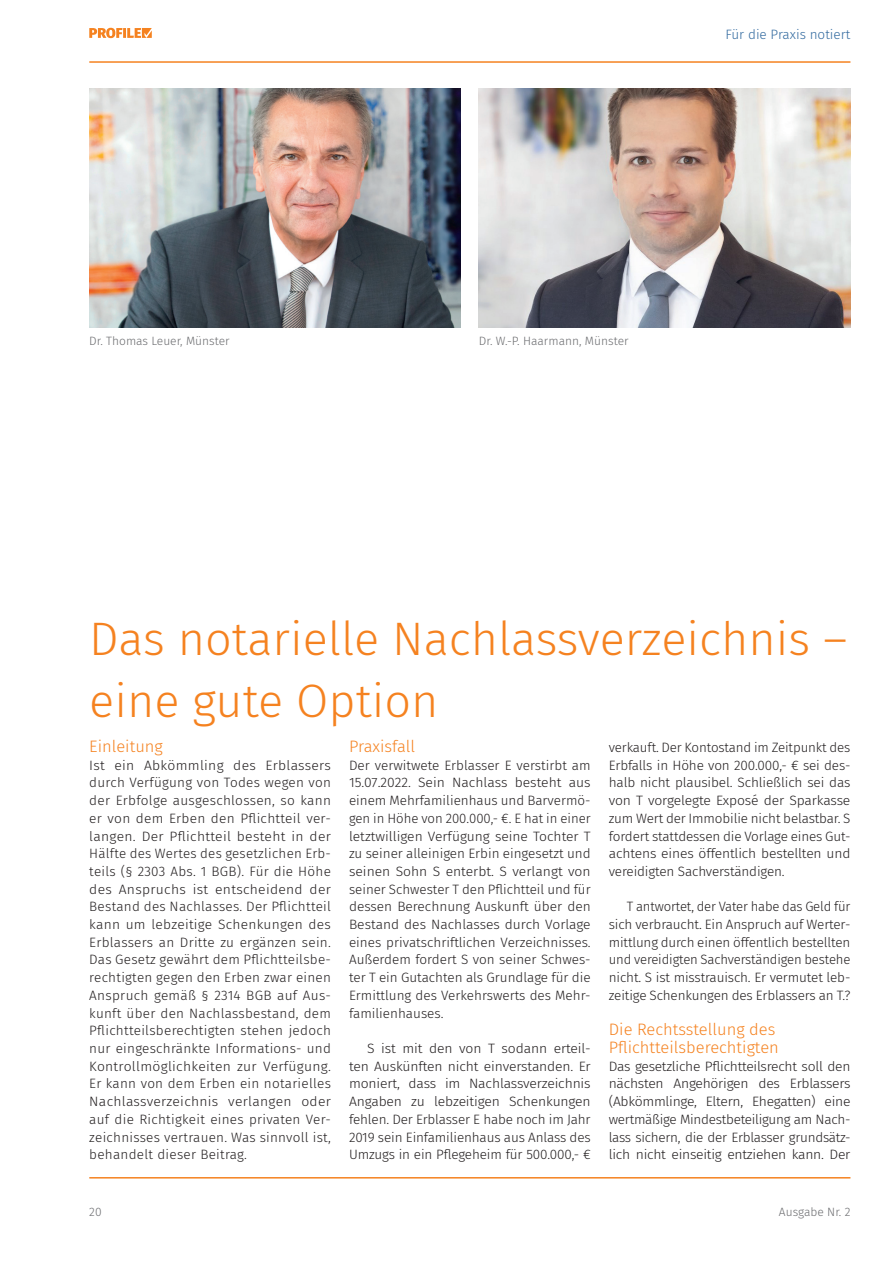
<style>
.page{position:relative;width:893px;height:1263px;background:#fff}
.page>*{position:absolute;margin:0;border:0;box-sizing:border-box;transform-origin:0 0}
.t1{font:300 46.8px/61.9px "Fira Sans";color:#f58220}
.t2{font:300 16.5px/17.7px "Fira Sans";color:#f58220}
.t3{font:300 13.5px/17.7px "Fira Sans";letter-spacing:-.01em;color:#231f20;text-align:justify}
.t4{font:300 13.5px "Fira Sans";color:#326a9f}
.t5{font:300 12px "Fira Sans";color:#6c6d70}
</style>
<div class="page">
<hr style="left:89px;top:61px;width:761px;height:2px;background:#f58220">
<hr style="left:89px;top:1177px;width:761px;height:1px;background:#f58220">
<svg style="left:89px;top:28px;width:63px;height:10px"></svg>
<img style="left:89px;top:88px;width:372px;height:239px">
<img style="left:479px;top:88px;width:371px;height:239px">
<p class="t4" style="left:725px;top:24px;width:126px">Für die Praxis notiert</p>
<p class="t5" style="left:89px;top:332px;width:142px">Dr. Thomas Leuer, Münster</p>
<p class="t5" style="left:479px;top:332px;width:151px">Dr. W.-P. Haarmann, Münster</p>
<h1 class="t1" style="left:89px;top:607px;width:760px">Das notarielle Nachlassverzeichnis – eine gute Option</h1>
<p class="t2" style="left:89px;top:737px;width:75px">Einleitung</p>
<p class="t3" style="left:89px;top:756px;width:243px">Ist ein Abkömmling des Erblassers durch Verfügung von Todes wegen von der Erbfolge ausgeschlossen, so kann er von dem Erben den Pflichtteil ver&shy;langen. Der Pflichtteil besteht in der Hälfte des Wertes des gesetzlichen Erb&shy;teils (§ 2303 Abs. 1 BGB). Für die Höhe des Anspruchs ist entscheidend der Bestand des Nachlasses. Der Pflichtteil kann um lebzeitige Schenkungen des Erblassers an Dritte zu ergänzen sein.<br>Das Gesetz gewährt dem Pflichtteilsbe&shy;rechtigten gegen den Erben zwar einen Anspruch gemäß § 2314 BGB auf Aus&shy;kunft über den Nachlassbestand, dem Pflichtteilsberechtigten stehen jedoch nur eingeschränkte Informations- und Kontrollmöglichkeiten zur Verfügung.<br>Er kann von dem Erben ein notarielles Nachlassverzeichnis verlangen oder auf die Richtigkeit eines privaten Ver&shy;zeichnisses vertrauen. Was sinnvoll ist, behandelt dieser Beitrag.</p>
<p class="t2" style="left:349px;top:737px;width:68px">Praxisfall</p>
<p class="t3" style="left:349px;top:756px;width:243px">Der verwitwete Erblasser E verstirbt am 15.07.2022. Sein Nachlass besteht aus einem Mehrfamilienhaus und Barvermö&shy;gen in Höhe von 200.000,- €. E hat in einer letztwilligen Verfügung seine Tochter T zu seiner alleinigen Erbin eingesetzt und seinen Sohn S enterbt. S verlangt von seiner Schwester T den Pflichtteil und für dessen Berechnung Auskunft über den Bestand des Nachlasses durch Vorlage eines privatschriftlichen Verzeichnisses.<br>Außerdem fordert S von seiner Schwes&shy;ter T ein Gutachten als Grundlage für die Ermittlung des Verkehrswerts des Mehr&shy;familienhauses.</p>
<p class="t3" style="left:349px;top:1039px;width:243px;text-indent:18px">S ist mit den von T sodann erteil&shy;ten Auskünften nicht einverstanden. Er moniert, dass im Nachlassverzeichnis Angaben zu lebzeitigen Schenkungen fehlen. Der Erblasser E habe noch im Jahr 2019 sein Einfamilienhaus aus Anlass des Umzugs in ein Pflegeheim für 500.000,- €</p>
<p class="t3" style="left:609px;top:738px;width:243px">verkauft. Der Kontostand im Zeitpunkt des Erbfalls in Höhe von 200.000,- € sei des&shy;halb nicht plausibel. Schließlich sei das von T vorgelegte Exposé der Sparkasse zum Wert der Immobilie nicht belastbar. S fordert stattdessen die Vorlage eines Gut&shy;achtens eines öffentlich bestellten und vereidigten Sachverständigen.</p>
<p class="t3" style="left:609px;top:898px;width:243px;text-indent:18px">T antwortet, der Vater habe das Geld für sich verbraucht. Ein Anspruch auf Werter&shy;mittlung durch einen öffentlich bestellten und vereidigten Sachverständigen bestehe nicht. S ist misstrauisch. Er vermutet leb&shy;zeitige Schenkungen des Erblassers an T.?</p>
<p class="t2" style="left:609px;top:1020px;width:172px">Die Rechtsstellung des<br>Pflichtteilsberechtigten</p>
<p class="t3" style="left:609px;top:1057px;width:243px">Das gesetzliche Pflichtteilsrecht soll den nächsten Angehörigen des Erblassers (Abkömmlinge, Eltern, Ehegatten) eine wertmäßige Mindestbeteiligung am Nach&shy;lass sichern, die der Erblasser grundsätz&shy;lich nicht einseitig entziehen kann. Der</p>
<p class="t5" style="left:89px;top:1203px;width:14px">20</p>
<p class="t5" style="left:779px;top:1203px;width:73px">Ausgabe Nr. 2</p>
</div>
